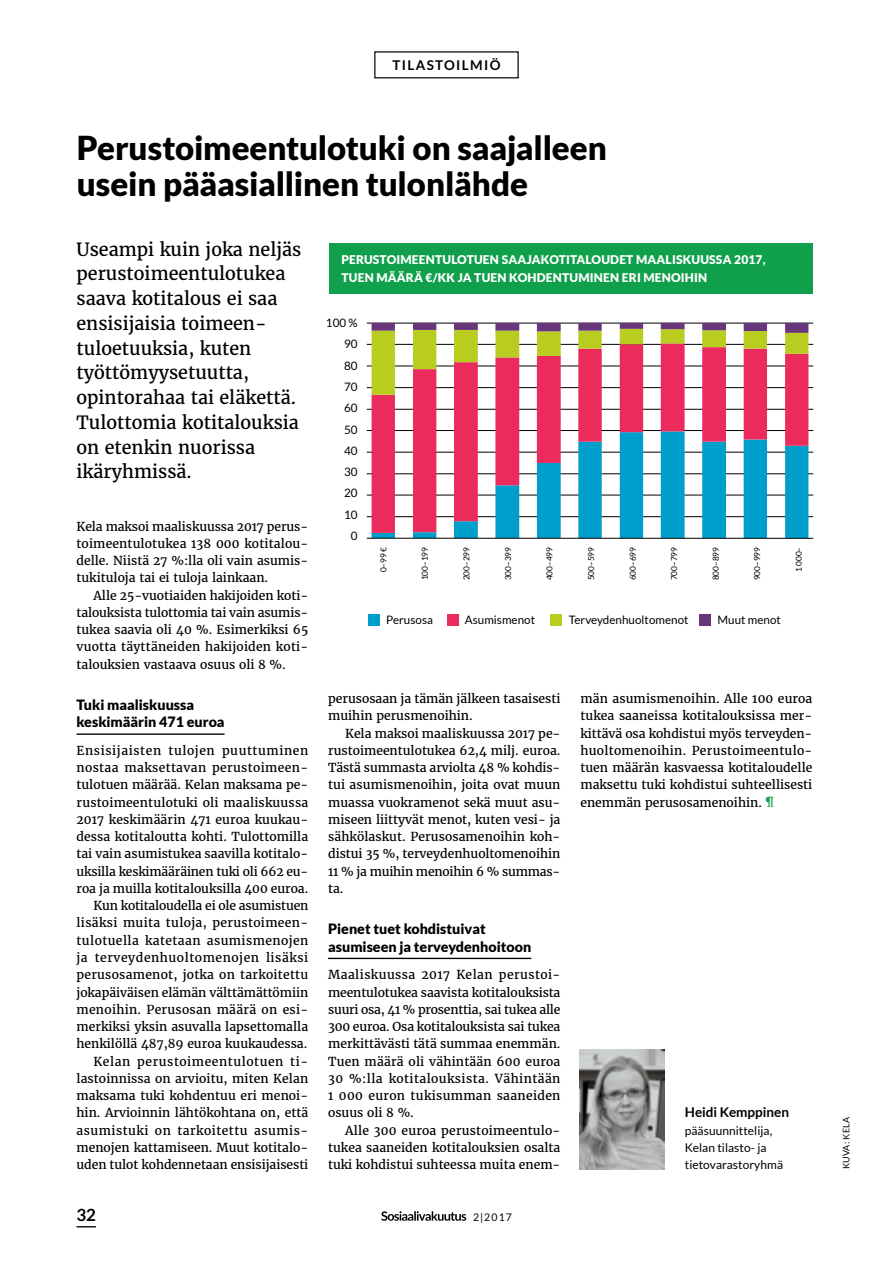
<style>
.page{position:relative;width:893px;height:1263px;background:#fff}
.page>*{position:absolute;margin:0;border:0;box-sizing:border-box;transform-origin:0 0}
.t1{font:900 33px/36px "Lato";letter-spacing:-.005em;color:#000}
.t2{font:18px/24.8px "Merriweather";color:#000}
.t3{font:700 16.8px "Lato";color:#000}
.t4{font:900 14.25px/17.2px "Lato";color:#000}
.t5{font:700 13.5px "Lato";color:#000}
.t6{font:700 13.5px "Lato";letter-spacing:.1em;color:#000}
.t7{font:12.15px/17.2px "Merriweather";color:#000;text-align:justify}
.t8{font:900 12px/18px "Lato";letter-spacing:.015em;color:#fff}
.t9{font:12px/17.2px "Lato";letter-spacing:.005em;color:#000}
.t10{font:11.7px/21.3px "Lato";letter-spacing:.005em;color:#000;text-align:right}
.t11{font:10.5px "Lato";color:#000}
.t12{font:9px "Lato";letter-spacing:.025em;color:#000}
.t13{font:8.25px "Lato";letter-spacing:.005em;color:#000}
.s1{color:#10a04b}
</style>
<div class="page">
<svg style="left:381px;top:1211px;width:85px;height:10px"></svg>
<div style="left:374px;top:51px;width:145px;height:27px;border:1px solid #000"></div>
<svg style="left:579px;top:1049px;width:85px;height:120px;background:#969797"></svg>
<hr style="left:77px;top:733px;width:148px;height:2px;background:#000">
<hr style="left:328px;top:958px;width:203px;height:1px;background:#000">
<div style="left:329px;top:243px;width:483px;height:51px;background:#10a04b"></div>
<div style="left:368px;top:614px;width:11px;height:11px;background:#009ecb"></div>
<div style="left:447px;top:614px;width:11px;height:11px;background:#ea2b5b"></div>
<div style="left:700px;top:614px;width:11px;height:11px;background:#67367b"></div>
<div style="left:551px;top:614px;width:11px;height:11px;background:#b9cd21"></div>
<hr style="left:367px;top:323px;width:446px;height:1px;background:#000">
<hr style="left:367px;top:344px;width:446px;height:1px;background:#000">
<hr style="left:367px;top:366px;width:446px;height:1px;background:#000">
<hr style="left:367px;top:387px;width:446px;height:1px;background:#000">
<hr style="left:367px;top:409px;width:446px;height:1px;background:#000">
<hr style="left:367px;top:430px;width:446px;height:1px;background:#000">
<hr style="left:367px;top:452px;width:446px;height:1px;background:#000">
<hr style="left:367px;top:473px;width:446px;height:1px;background:#000">
<hr style="left:367px;top:495px;width:446px;height:1px;background:#000">
<hr style="left:367px;top:516px;width:446px;height:1px;background:#000">
<svg style="left:372px;top:533px;width:436px;height:5px;fill:#009ecb"></svg>
<svg style="left:372px;top:395px;width:436px;height:138px"></svg>
<svg style="left:372px;top:323px;width:436px;height:72px"></svg>
<hr style="left:367px;top:538px;width:446px;height:1px;background:#000">
<svg style="left:77px;top:1226px;width:19px;height:1px"></svg>
<p class="t6" style="left:392px;top:57px;width:110px">TILASTOILMIÖ</p>
<h1 class="t1" style="left:77px;top:130px;width:532px">Perustoimeentulotuki on saajalleen usein pääasiallinen tulonlähde</h1>
<h2 class="t2" style="left:77px;top:236px;width:226px">Useampi kuin joka neljäs perustoimeentulotukea saava kotitalous ei saa ensisijaisia toimeen&shy;tuloetuuksia, kuten työttömyysetuutta, opintorahaa tai eläkettä.<br>Tulottomia kotitalouksia on etenkin nuorissa ikäryhmissä.</h2>
<p class="t7" style="left:77px;top:517px;width:233px">Kela maksoi maaliskuussa 2017 perus&shy;toimeentulotukea 138 000 kotitalou&shy;delle. Niistä 27 %:lla oli vain asumis&shy;tukituloja tai ei tuloja lainkaan.</p>
<p class="t7" style="left:77px;top:586px;width:233px;text-align:left;text-indent:17px">Alle 25-vuotiaiden hakijoiden koti&shy;talouksista tulottomia tai vain asumis&shy;tukea saavia oli 40 %. Esimerkiksi 65 vuotta täyttäneiden hakijoiden koti&shy;talouksien vastaava osuus oli 8 %.</p>
<p class="t4" style="left:77px;top:696px;width:150px">Tuki maaliskuussa keskimäärin 471 euroa</p>
<p class="t7" style="left:77px;top:742px;width:233px;text-align:right">Ensisijaisten tulojen puuttuminen nostaa maksettavan perustoimeen&shy;tulotuen määrää. Kelan maksama pe&shy;rustoimeentulotuki oli maaliskuussa 2017 keskimäärin 471 euroa kuukau&shy;dessa kotitaloutta kohti. Tulottomilla tai vain asumistukea saavilla kotitalo&shy;uksilla keskimääräinen tuki oli 662 eu&shy;roa ja muilla kotitalouksilla 400 euroa.<br>Kun kotitaloudella ei ole asumistuen lisäksi muita tuloja, perustoimeen&shy;tulotuella katetaan asumismenojen ja terveydenhuoltomenojen lisäksi perusosamenot, jotka on tarkoitettu jokapäiväisen elämän välttämättömiin menoihin. Perusosan määrä on esi&shy;merkiksi yksin asuvalla lapsettomalla henkilöllä 487,89 euroa kuukaudessa.<br>Kelan perustoimeentulotuen ti&shy;lastoinnissa on arvioitu, miten Kelan maksama tuki kohdentuu eri menoi&shy;hin. Arvioinnin lähtökohtana on, että asumistuki on tarkoitettu asumis&shy;menojen kattamiseen. Muut kotitalo&shy;uden tulot kohdennetaan ensisijaisesti</p>
<h3 class="t3" style="left:77px;top:1205px;width:21px">32</h3>
<p class="t8" style="left:341px;top:251px;width:426px">PERUSTOIMEENTULOTUEN SAAJAKOTITALOUDET MAALISKUUSSA 2017,<br>TUEN MÄÄRÄ €/KK JA TUEN KOHDENTUMINEN ERI MENOIHIN</p>
<p class="t10" style="left:326px;top:312px;width:33px">100 %<br>90<br>80<br>70<br>60<br>50<br>40<br>30<br>20<br>10<br>0</p>
<p class="t13" style="left:379px;top:572px;width:27px;rotate:-90deg">0–99 €</p>
<p class="t13" style="left:420px;top:580px;width:35px;rotate:-90deg">100–199</p>
<p class="t13" style="left:462px;top:580px;width:35px;rotate:-90deg">200–299</p>
<p class="t13" style="left:503px;top:580px;width:35px;rotate:-90deg">300–399</p>
<p class="t13" style="left:545px;top:580px;width:35px;rotate:-90deg">400–499</p>
<p class="t13" style="left:586px;top:580px;width:35px;rotate:-90deg">500–599</p>
<p class="t13" style="left:628px;top:580px;width:35px;rotate:-90deg">600–699</p>
<p class="t13" style="left:670px;top:580px;width:35px;rotate:-90deg">700–799</p>
<p class="t13" style="left:711px;top:580px;width:35px;rotate:-90deg">800–899</p>
<p class="t13" style="left:753px;top:580px;width:35px;rotate:-90deg">900–999</p>
<p class="t13" style="left:794px;top:572px;width:27px;rotate:-90deg">1 000–</p>
<p class="t10" style="left:386px;top:609px;width:48px">Perusosa</p>
<p class="t10" style="left:465px;top:609px;width:72px">Asumismenot</p>
<p class="t10" style="left:569px;top:609px;width:121px">Terveydenhuoltomenot</p>
<p class="t10" style="left:717px;top:609px;width:65px">Muut menot</p>
<p class="t7" style="left:328px;top:690px;width:234px">perusosaan ja tämän jälkeen tasaisesti muihin perusmenoihin.</p>
<p class="t7" style="left:328px;top:724px;width:234px;text-indent:17px">Kela maksoi maaliskuussa 2017 pe&shy;rustoimeentulotukea 62,4 milj. euroa.<br>Tästä summasta arviolta 48 % kohdis&shy;tui asumismenoihin, joita ovat muun muassa vuokramenot sekä muut asu&shy;miseen liittyvät menot, kuten vesi- ja sähkölaskut. Perusosamenoihin koh&shy;distui 35 %, terveydenhuoltomenoihin 11 % ja muihin menoihin 6 % summas&shy;ta.</p>
<p class="t4" style="left:328px;top:920px;width:205px">Pienet tuet kohdistuivat asumiseen ja terveydenhoitoon</p>
<p class="t7" style="left:328px;top:966px;width:234px">Maaliskuussa 2017 Kelan perustoi&shy;meentulotukea saavista kotitalouksista suuri osa, 41 % prosenttia, sai tukea alle 300 euroa. Osa kotitalouksista sai tukea merkittävästi tätä summaa enemmän.<br>Tuen määrä oli vähintään 600 euroa 30 %:lla kotitalouksista. Vähintään 1 000 euron tukisumman saaneiden osuus oli 8 %.</p>
<p class="t7" style="left:328px;top:1121px;width:234px;text-indent:17px">Alle 300 euroa perustoimeentulo&shy;tukea saaneiden kotitalouksien osalta tuki kohdistui suhteessa muita enem-</p>
<p class="t11" style="left:473px;top:1211px;width:40px">2|2017</p>
<p class="t7" style="left:580px;top:690px;width:234px">män asumismenoihin. Alle 100 euroa tukea saaneissa kotitalouksissa mer&shy;kittävä osa kohdistui myös terveyden&shy;huoltomenoihin. Perustoimeentulo&shy;tuen määrän kasvaessa kotitaloudelle maksettu tuki kohdistui suhteellisesti enemmän perusosamenoihin. <span class="s1">¶</span></p>
<p class="t5" style="left:685px;top:1104px;width:106px">Heidi Kemppinen</p>
<p class="t9" style="left:685px;top:1121px;width:100px">pääsuunnittelija,<br>Kelan tilasto- ja tietovarastoryhmä</p>
<p class="t12" style="left:841px;top:1169px;width:54px;rotate:-90deg">KUVA: KELA</p>
</div>
